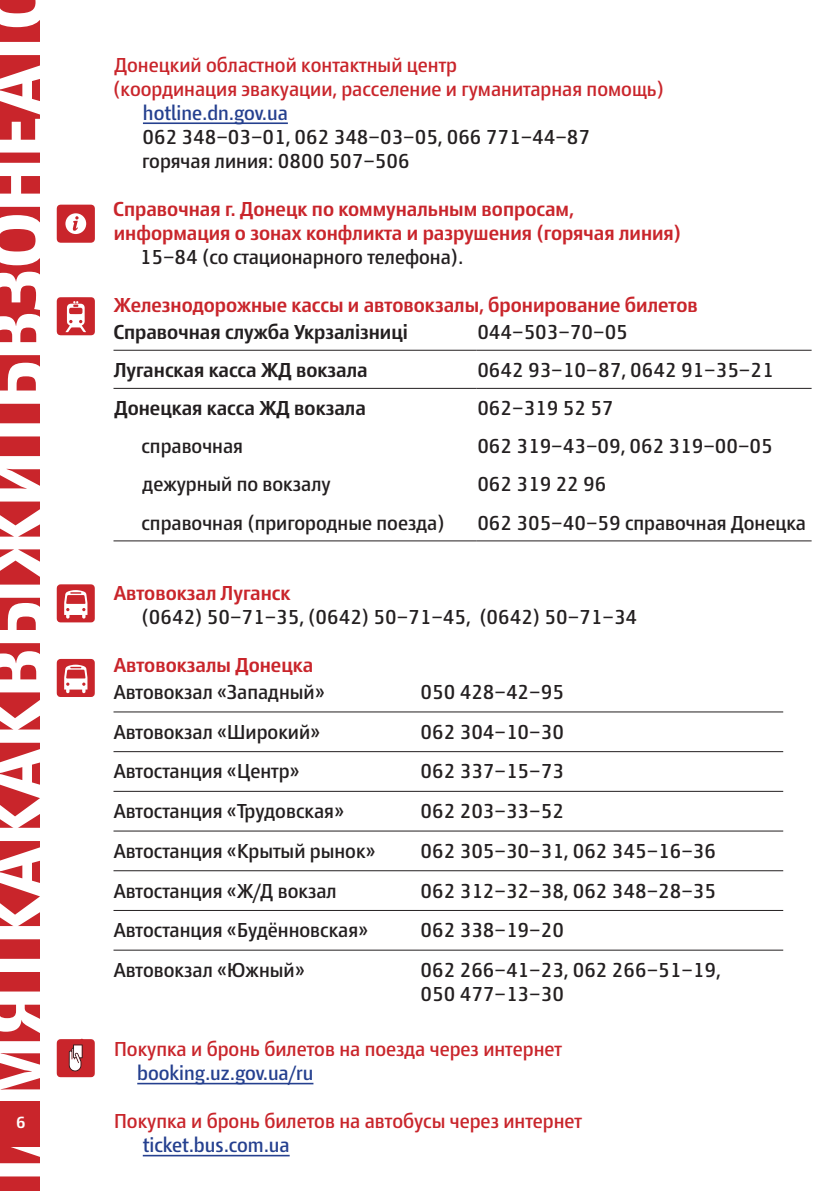
<style>
.page{position:relative;width:840px;height:1191px;background:#fff}
.page>*{position:absolute;margin:0;border:0;box-sizing:border-box;transform-origin:0 0}
.t1{font:20px/24px "Den Haag Narrow";color:#231f20}
.t2{font:500 20px/24px "Den Haag Narrow";color:#c9252b}
.t3{font:20px/24px "Den Haag Narrow";color:#c9252b}
.t4{font:500 20px "Den Haag Narrow";color:#231f20}
.t5{font:20px "Den Haag Narrow";color:#25408f}
.t6{font:500 16px "Den Haag Narrow";color:#fff}
</style>
<div class="page">
<svg style="left:0;top:0;width:40px;height:1191px"></svg>
<div style="left:0;top:1101px;width:40px;height:45px;background:#c9252b"></div>
<hr style="left:143px;top:122px;width:145px;height:2px;background:#25408f">
<hr style="left:137px;top:1082px;width:176px;height:2px;background:#25408f">
<hr style="left:143px;top:1154px;width:146px;height:2px;background:#25408f">
<hr style="left:113px;top:350px;width:363px;height:1px;background:#231f20">
<hr style="left:476px;top:350px;width:335px;height:1px;background:#231f20">
<hr style="left:113px;top:388px;width:363px;height:1px;background:#231f20">
<hr style="left:476px;top:388px;width:335px;height:1px;background:#231f20">
<hr style="left:113px;top:540px;width:363px;height:1px;background:#231f20">
<hr style="left:476px;top:540px;width:335px;height:1px;background:#231f20">
<hr style="left:113px;top:711px;width:307px;height:1px;background:#231f20">
<hr style="left:420px;top:711px;width:362px;height:1px;background:#231f20">
<hr style="left:113px;top:751px;width:307px;height:1px;background:#231f20">
<hr style="left:420px;top:751px;width:362px;height:1px;background:#231f20">
<hr style="left:113px;top:791px;width:307px;height:1px;background:#231f20">
<hr style="left:420px;top:791px;width:362px;height:1px;background:#231f20">
<hr style="left:113px;top:830px;width:307px;height:1px;background:#231f20">
<hr style="left:420px;top:830px;width:362px;height:1px;background:#231f20">
<hr style="left:113px;top:870px;width:307px;height:1px;background:#231f20">
<hr style="left:420px;top:870px;width:362px;height:1px;background:#231f20">
<hr style="left:113px;top:910px;width:307px;height:1px;background:#231f20">
<hr style="left:420px;top:910px;width:362px;height:1px;background:#231f20">
<hr style="left:113px;top:949px;width:307px;height:1px;background:#231f20">
<hr style="left:420px;top:949px;width:362px;height:1px;background:#231f20">
<svg style="left:57px;top:584px;width:38px;height:38px"></svg>
<svg style="left:57px;top:659px;width:38px;height:38px"></svg>
<svg style="left:57px;top:297px;width:38px;height:38px"></svg>
<svg style="left:57px;top:205px;width:38px;height:38px"></svg>
<svg style="left:57px;top:1038px;width:38px;height:39px"></svg>
<p class="t6" style="left:16px;top:1113px;width:11px">6</p>
<p class="t3" style="left:113px;top:54px;width:552px">Донецкий областной контактный центр<br>(координация эвакуации, расселение и гуманитарная помощь)</p>
<p class="t5" style="left:143px;top:101px;width:146px">hotline.dn.gov.ua</p>
<p class="t1" style="left:142px;top:126px;width:449px">062 348–03–01, 062 348–03–05, 066 771–44–87 горячая линия: 0800 507–506</p>
<p class="t2" style="left:113px;top:198px;width:569px">Справочная г. Донецк по коммунальным вопросам, информация о зонах конфликта и разрушения (горячая линия)</p>
<p class="t1" style="left:140px;top:246px;width:325px">15–84 (со стационарного телефона).</p>
<p class="t2" style="left:114px;top:294px;width:585px">Железнодорожные кассы и автовокзалы, бронирование билетов</p>
<p class="t4" style="left:113px;top:320px;width:296px">Справочная служба Укрзалізниці</p>
<p class="t1" style="left:477px;top:321px;width:152px">044–503–70–05</p>
<p class="t4" style="left:114px;top:358px;width:255px">Луганская касса ЖД вокзала</p>
<p class="t1" style="left:477px;top:359px;width:297px">0642 93–10–87, 0642 91–35–21</p>
<p class="t4" style="left:114px;top:396px;width:253px">Донецкая касса ЖД вокзала</p>
<p class="t1" style="left:477px;top:397px;width:138px">062–319 52 57</p>
<p class="t1" style="left:141px;top:435px;width:103px">справочная</p>
<p class="t1" style="left:477px;top:435px;width:297px">062 319–43–09, 062 319–00–05</p>
<p class="t1" style="left:142px;top:473px;width:189px">дежурный по вокзалу</p>
<p class="t1" style="left:477px;top:473px;width:130px">062 319 22 96</p>
<p class="t1" style="left:141px;top:511px;width:304px">справочная (пригородные поезда)</p>
<p class="t1" style="left:477px;top:511px;width:330px">062 305–40–59 справочная Донецка</p>
<p class="t2" style="left:114px;top:582px;width:178px">Автовокзал Луганск</p>
<p class="t1" style="left:141px;top:606px;width:497px">(0642) 50–71–35, (0642) 50–71–45, (0642) 50–71–34</p>
<p class="t2" style="left:114px;top:654px;width:201px">Автовокзалы Донецка</p>
<p class="t1" style="left:114px;top:681px;width:212px">Автовокзал «Западный»</p>
<p class="t1" style="left:420px;top:681px;width:145px">050 428–42–95</p>
<p class="t1" style="left:114px;top:720px;width:208px">Автовокзал «Широкий»</p>
<p class="t1" style="left:420px;top:720px;width:145px">062 304–10–30</p>
<p class="t1" style="left:114px;top:760px;width:187px">Автостанция «Центр»</p>
<p class="t1" style="left:420px;top:760px;width:145px">062 337–15–73</p>
<p class="t1" style="left:114px;top:800px;width:232px">Автостанция «Трудовская»</p>
<p class="t1" style="left:420px;top:800px;width:145px">062 203–33–52</p>
<p class="t1" style="left:114px;top:839px;width:263px">Автостанция «Крытый рынок»</p>
<p class="t1" style="left:420px;top:839px;width:297px">062 305–30–31, 062 345–16–36</p>
<p class="t1" style="left:114px;top:879px;width:224px">Автостанция «Ж/Д вокзал</p>
<p class="t1" style="left:420px;top:879px;width:297px">062 312–32–38, 062 348–28–35</p>
<p class="t1" style="left:114px;top:919px;width:256px">Автостанция «Будённовская»</p>
<p class="t1" style="left:420px;top:919px;width:145px">062 338–19–20</p>
<p class="t1" style="left:114px;top:959px;width:192px">Автовокзал «Южный»</p>
<p class="t1" style="left:420px;top:959px;width:301px">062 266–41–23, 062 266–51–19,<br>050 477–13–30</p>
<p class="t3" style="left:114px;top:1038px;width:449px">Покупка и бронь билетов на поезда через интернет</p>
<p class="t5" style="left:137px;top:1061px;width:177px">booking.uz.gov.ua/ru</p>
<p class="t3" style="left:114px;top:1110px;width:469px">Покупка и бронь билетов на автобусы через интернет</p>
<p class="t5" style="left:143px;top:1133px;width:148px">ticket.bus.com.ua</p>
</div>
